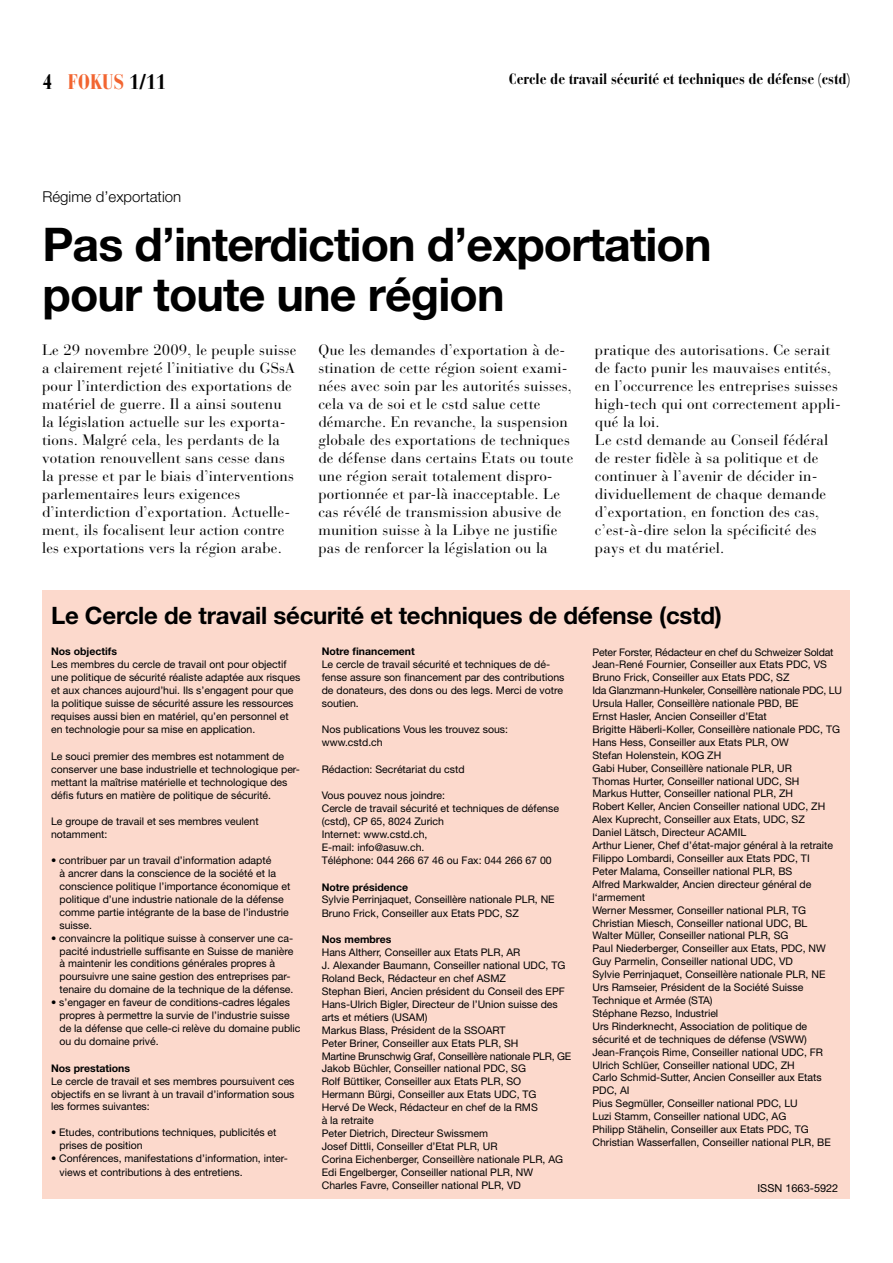
<style>
.page{position:relative;width:893px;height:1263px;background:#fff}
.page>*{position:absolute;margin:0;border:0;box-sizing:border-box;transform-origin:0 0}
.t1{font:700 46.5px/49.8px "Helvetica Neue";letter-spacing:-.02em;color:#000}
.t2{font:700 24px "Helvetica Neue";letter-spacing:-.01em;color:#000}
.t3{font:700 condensed 21px "Bauer Bodoni";color:#000}
.t4{font:15px/18px "Bauer Bodoni";letter-spacing:.01em;color:#000}
.t5{font:700 condensed 15px "Bauer Bodoni";color:#000}
.t6{font:300 15px "Helvetica Neue";color:#000}
.t7{font:10.95px "Helvetica Neue";color:#000}
.t8{font:10.5px/12.9px "Helvetica Neue";color:#000}
.t9{font:700 10.5px "Helvetica Neue";color:#000}
.s1{color:#f26531}
</style>
<div class="page">
<div style="left:43px;top:639px;width:807px;height:560px;background:#fcd9cc"></div>
<div style="left:43px;top:590px;width:807px;height:49px;background:#fcd9cc"></div>
<h3 class="t3" style="left:43px;top:69px;width:125px">4 <span class="s1">FOKUS</span> 1/11</h3>
<h3 class="t5" style="left:509px;top:71px;width:343px">Cercle de travail sécurité et techniques de défense (cstd)</h3>
<h3 class="t6" style="left:43px;top:187px;width:140px">Régime d’exportation</h3>
<h1 class="t1" style="left:43px;top:219px;width:671px">Pas d’interdiction d’exportation pour toute une région</h1>
<p class="t4" style="left:42px;top:341px;width:256px">Le 29 novembre 2009, le peuple suisse a clairement rejeté l’initiative du GSsA pour l’interdiction des exportations de matériel de guerre. Il a ainsi soutenu la législation actuelle sur les exporta&shy;tions. Malgré cela, les perdants de la votation renouvellent sans cesse dans la presse et par le biais d’interventions parlementaires leurs exigences d’interdiction d’exportation. Actuelle&shy;ment, ils focalisent leur action contre les exportations vers la région arabe.</p>
<p class="t4" style="left:318px;top:341px;width:256px">Que les demandes d’exportation à de&shy;stination de cette région soient exami&shy;nées avec soin par les autorités suisses, cela va de soi et le cstd salue cette démarche. En revanche, la suspension globale des exportations de techniques de défense dans certains Etats ou toute une région serait totalement dispro&shy;portionnée et par-là inacceptable. Le cas révélé de transmission abusive de munition suisse à la Libye ne justifie pas de renforcer la législation ou la</p>
<p class="t4" style="left:595px;top:341px;width:248px">pratique des autorisations. Ce serait de facto punir les mauvaises entités, en l’occurrence les entreprises suisses high-tech qui ont correctement appli&shy;qué la loi.<br>Le cstd demande au Conseil fédéral de rester fidèle à sa politique et de continuer à l’avenir de décider in&shy;dividuellement de chaque demande d’exportation, en fonction des cas, c’est-à-dire selon la spécificité des pays et du matériel.</p>
<h2 class="t2" style="left:51px;top:600px;width:672px">Le Cercle de travail sécurité et techniques de défense (cstd)</h2>
<p class="t9" style="left:51px;top:645px;width:68px">Nos objectifs</p>
<p class="t8" style="left:51px;top:658px;width:251px">Les membres du cercle de travail ont pour objectif une politique de sécurité réaliste adaptée aux risques et aux chances aujourd’hui. Ils s’engagent pour que la politique suisse de sécurité assure les ressources requises aussi bien en matériel, qu’en personnel et en technologie pour sa mise en application.</p>
<p class="t8" style="left:51px;top:749px;width:250px">Le souci premier des membres est notamment de conserver une base industrielle et technologique per&shy;mettant la maîtrise matérielle et technologique des défis futurs en matière de politique de sécurité.</p>
<p class="t8" style="left:51px;top:815px;width:209px">Le groupe de travail et ses membres veulent notamment:</p>
<p class="t8" style="left:60px;top:854px;width:232px;text-indent:-9px">• contribuer par un travail d’information adapté<br>à ancrer dans la conscience de la société et la conscience politique l’importance économique et politique d’une industrie nationale de la défense comme partie intégrante de la base de l’industrie suisse.</p>
<p class="t8" style="left:60px;top:931px;width:235px;text-indent:-9px">• convaincre la politique suisse à conserver une ca&shy;pacité industrielle suffisante en Suisse de manière à maintenir les conditions générales propres à poursuivre une saine gestion des entreprises par&shy;tenaire du domaine de la technique de la défense.</p>
<p class="t8" style="left:60px;top:996px;width:242px;text-indent:-9px">• s’engager en faveur de conditions-cadres légales propres à permettre la survie de l’industrie suisse de la défense que celle-ci relève du domaine public ou du domaine privé.</p>
<p class="t9" style="left:51px;top:1061px;width:81px">Nos prestations</p>
<p class="t8" style="left:51px;top:1074px;width:245px;text-align:justify">Le cercle de travail et ses membres poursuivent ces objectifs en se livrant à un travail d’information sous les formes suivantes:</p>
<p class="t8" style="left:60px;top:1126px;width:218px;text-indent:-9px">• Etudes, contributions techniques, publicités et prises de position</p>
<p class="t8" style="left:60px;top:1151px;width:230px;line-height:13.5px;text-indent:-9px">• Conférences, manifestations d’information, inter&shy;views et contributions à des entretiens.</p>
<p class="t9" style="left:322px;top:645px;width:95px">Notre financement</p>
<p class="t8" style="left:322px;top:658px;width:244px">Le cercle de travail sécurité et techniques de dé&shy;fense assure son financement par des contributions de donateurs, des dons ou des legs. Merci de votre soutien.</p>
<p class="t8" style="left:322px;top:722px;width:188px;line-height:13.5px">Nos publications Vous les trouvez sous: www.cstd.ch</p>
<p class="t8" style="left:322px;top:762px;width:144px">Rédaction: Secrétariat du cstd</p>
<p class="t8" style="left:322px;top:789px;width:239px">Vous pouvez nous joindre:<br>Cercle de travail sécurité et techniques de défense (cstd), CP 65, 8024 Zurich<br>Internet: www.cstd.ch,<br>E-mail: info@asuw.ch.<br>Téléphone: 044 266 67 46 ou Fax: 044 266 67 00</p>
<p class="t9" style="left:322px;top:880px;width:88px">Notre présidence</p>
<p class="t8" style="left:322px;top:893px;width:234px;line-height:13.5px">Sylvie Perrinjaquet, Conseillère nationale PLR, NE<br>Bruno Frick, Conseiller aux Etats PDC, SZ</p>
<p class="t9" style="left:322px;top:933px;width:71px">Nos membres</p>
<p class="t8" style="left:322px;top:946px;width:251px">Hans Altherr, Conseiller aux Etats PLR, AR<br>J. Alexander Baumann, Conseiller national UDC, TG Roland Beck, Rédacteur en chef ASMZ<br>Stephan Bieri, Ancien président du Conseil des EPF Hans-Ulrich Bigler, Directeur de l’Union suisse des arts et métiers (USAM)<br>Markus Blass, Président de la SSOART<br>Peter Briner, Conseiller aux Etats PLR, SH<br>Martine Brunschwig Graf, Conseillère nationale PLR, GE Jakob Büchler, Conseiller national PDC, SG<br>Rolf Büttiker, Conseiller aux Etats PLR, SO<br>Hermann Bürgi, Conseiller aux Etats UDC, TG<br>Hervé De Weck, Rédacteur en chef de la RMS<br>à la retraite<br>Peter Dietrich, Directeur Swissmem<br>Josef Dittli, Conseiller d’Etat PLR, UR<br>Corina Eichenberger, Conseillère nationale PLR, AG Edi Engelberger, Conseiller national PLR, NW Charles Favre, Conseiller national PLR, VD</p>
<p class="t8" style="left:592px;top:645px;width:251px">Peter Forster, Rédacteur en chef du Schweizer Soldat Jean-René Fournier, Conseiller aux Etats PDC, VS Bruno Frick, Conseiller aux Etats PDC, SZ<br>Ida Glanzmann-Hunkeler, Conseillère nationale PDC, LU Ursula Haller, Conseillère nationale PBD, BE<br>Ernst Hasler, Ancien Conseiller d’Etat<br>Brigitte Häberli-Koller, Conseillère nationale PDC, TG Hans Hess, Conseiller aux Etats PLR, OW<br>Stefan Holenstein, KOG ZH<br>Gabi Huber, Conseillère nationale PLR, UR<br>Thomas Hurter, Conseiller national UDC, SH<br>Markus Hutter, Conseiller national PLR, ZH<br>Robert Keller, Ancien Conseiller national UDC, ZH Alex Kuprecht, Conseiller aux Etats, UDC, SZ<br>Daniel Lätsch, Directeur ACAMIL<br>Arthur Liener, Chef d’état-major général à la retraite Filippo Lombardi, Conseiller aux Etats PDC, TI<br>Peter Malama, Conseiller national PLR, BS<br>Alfred Markwalder, Ancien directeur général de l‘armement<br>Werner Messmer, Conseiller national PLR, TG Christian Miesch, Conseiller national UDC, BL<br>Walter Müller, Conseiller national PLR, SG<br>Paul Niederberger, Conseiller aux Etats, PDC, NW Guy Parmelin, Conseiller national UDC, VD<br>Sylvie Perrinjaquet, Conseillère nationale PLR, NE Urs Ramseier, Président de la Société Suisse Technique et Armée (STA)<br>Stéphane Rezso, Industriel<br>Urs Rinderknecht, Association de politique de sécurité et de techniques de défense (VSWW)<br>Jean-François Rime, Conseiller national UDC, FR Ulrich Schlüer, Conseiller national UDC, ZH<br>Carlo Schmid-Sutter, Ancien Conseiller aux Etats PDC, AI<br>Pius Segmüller, Conseiller national PDC, LU<br>Luzi Stamm, Conseiller national UDC, AG<br>Philipp Stähelin, Conseiller aux Etats PDC, TG Christian Wasserfallen, Conseiller national PLR, BE</p>
<p class="t7" style="left:757px;top:1181px;width:82px">ISSN 1663-5922</p>
</div>
